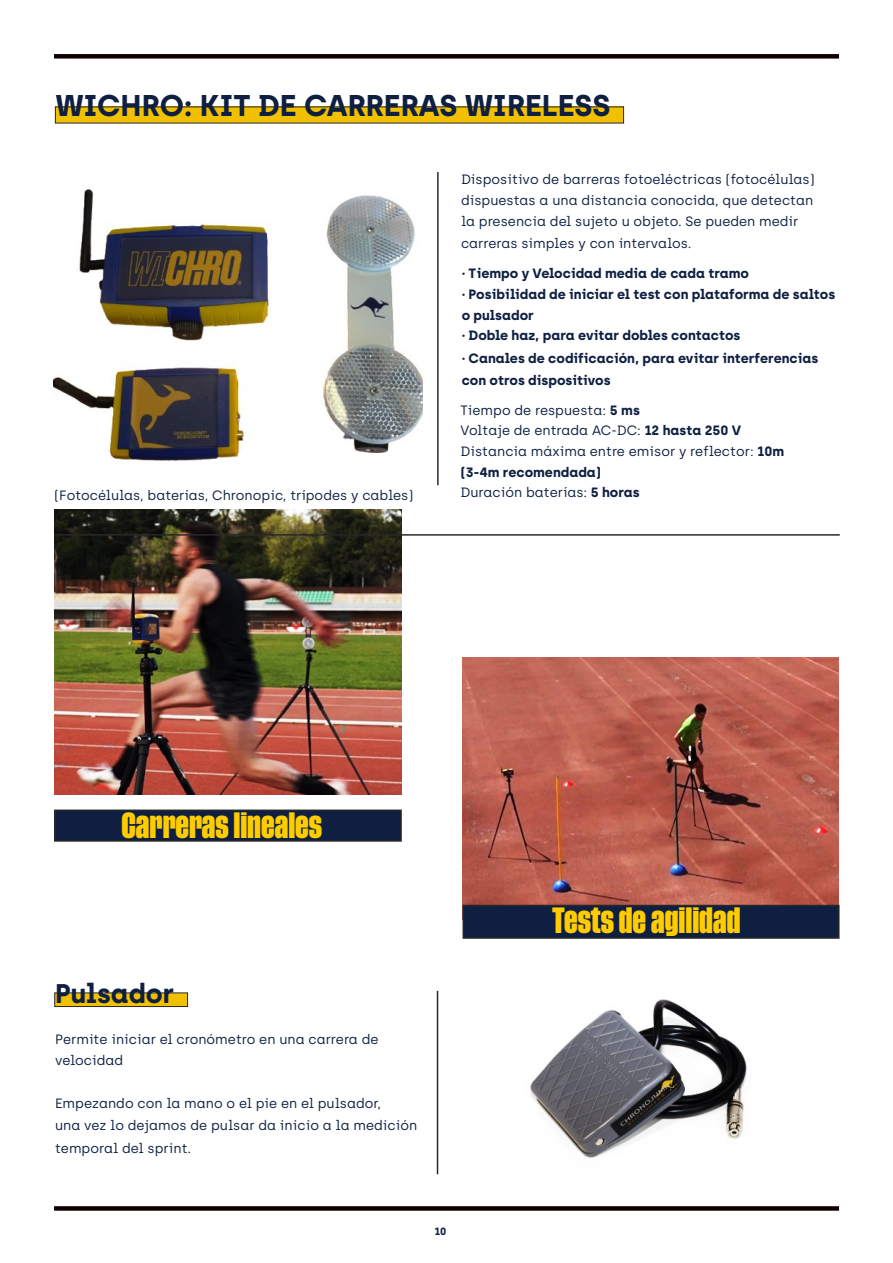
<style>
.page{position:relative;width:893px;height:1263px;background:#fff}
.page>*{position:absolute;margin:0;border:0;box-sizing:border-box;transform-origin:0 0}
.t1{font:700 30px "Archia";color:#0e1f41}
.t2{font:700 27px "Tusker Grotesk 5700";color:#fc0}
.t3{font:700 27px "Archia";color:#0e1f41}
.t4{font:13.5px/20.7px "Archia";color:#0e1f41}
.t5{font:700 13.5px/20.7px "Archia";color:#0e1f41}
.t6{font:700 10.5px "Archia";color:#0e1f41}
.s1{font-weight:700}
</style>
<div class="page">
<img style="left:530px;top:999px;width:310px;height:211px">
<img style="left:54px;top:189px;width:369px;height:272px">
<div style="left:55px;top:107px;width:569px;height:16px;background:#f1c100"></div>
<div style="left:55px;top:993px;width:133px;height:13px;background:#f1c100"></div>
<hr style="left:437px;top:172px;width:2px;height:313px;background:#282828">
<hr style="left:437px;top:991px;width:1px;height:183px;background:#282828">
<img style="left:55px;top:509px;width:347px;height:285px">
<img style="left:463px;top:657px;width:375px;height:248px">
<div style="left:54px;top:54px;width:785px;height:5px;background:#0f0000"></div>
<div style="left:54px;top:1206px;width:785px;height:5px;background:#0f0000"></div>
<div style="left:463px;top:905px;width:376px;height:33px;background:#0e1f41"></div>
<div style="left:463px;top:905px;width:376px;height:34px;border:2px solid #282828"></div>
<div style="left:55px;top:810px;width:346px;height:31px;background:#0e1f41"></div>
<div style="left:54px;top:809px;width:348px;height:33px;border:2px solid #282828"></div>
<hr style="left:55px;top:534px;width:785px;height:2px;background:#282828">
<h1 class="t1" style="left:56px;top:87px;width:556px">WICHRO: KIT DE CARRERAS WIRELESS</h1>
<p class="t4" style="left:461px;top:169px;width:355px;text-align:justify">Dispositivo de barreras fotoeléctricas (fotocélulas) dispuestas a una distancia conocida, que detectan la presencia del sujeto u objeto. Se pueden medir</p>
<p class="t4" style="left:461px;top:233px;width:232px">carreras simples y con intervalos.</p>
<p class="t4" style="left:54px;top:485px;width:361px">(Fotocélulas, baterías, Chronopic, trípodes y cables)</p>
<p class="t5" style="left:462px;top:263px;width:375px">· Tiempo y Velocidad media de cada tramo<br>· Posibilidad de iniciar el test con plataforma de saltos o pulsador<br>· Doble haz, para evitar dobles contactos</p>
<p class="t5" style="left:462px;top:347px;width:358px;line-height:22.5px">· Canales de codificación, para evitar interferencias con otros dispositivos</p>
<p class="t4" style="left:460px;top:400px;width:325px">Tiempo de respuesta: <span class="s1">5 ms<br></span>Voltaje de entrada AC-DC: <span class="s1">12 hasta 250 V<br></span>Distancia máxima entre emisor y reflector: <span class="s1">10m (3-4m recomendada)<br></span>Duración baterías: <span class="s1">5 horas</span></p>
<h2 class="t2" style="left:122px;top:813px;width:202px">Carreras lineales</h2>
<h2 class="t3" style="left:55px;top:977px;width:121px">Pulsador</h2>
<p class="t4" style="left:55px;top:1029px;width:325px">Permite iniciar el cronómetro en una carrera de velocidad</p>
<p class="t4" style="left:55px;top:1092px;width:364px;line-height:22.5px">Empezando con la mano o el pie en el pulsador,<br>una vez lo dejamos de pulsar da inicio a la medición temporal del sprint.</p>
<p class="t6" style="left:435px;top:1225px;width:13px">10</p>
<h2 class="t2" style="left:552px;top:909px;width:190px">Tests de agilidad</h2>
</div>
